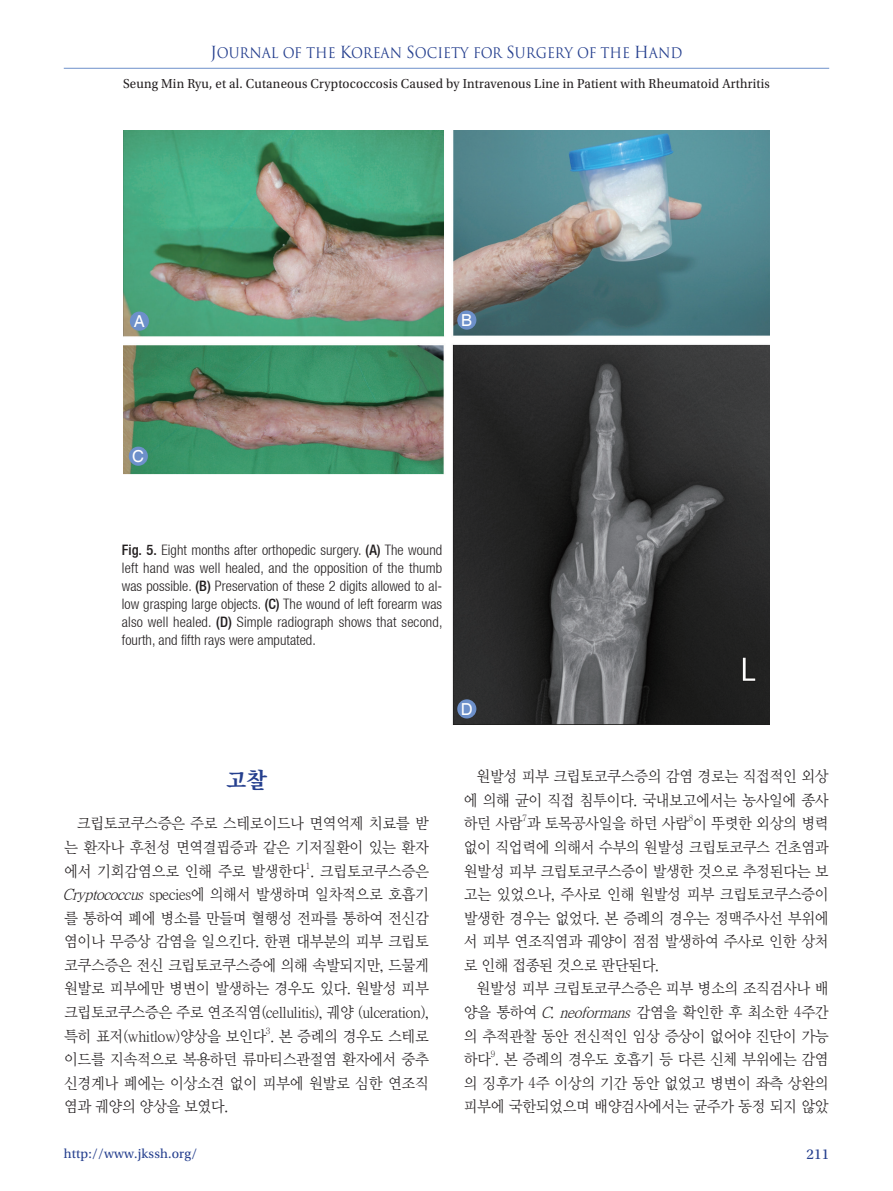
<style>
.page{position:relative;width:893px;height:1191px;background:#fff}
.page>*{position:absolute;margin:0;border:0;box-sizing:border-box;transform-origin:0 0}
.국문본문대제목{font:22.8px "Ymjo 450";color:#253f8e;scale:.96 1}
.t1{font:16.5px "Helvetica";color:#fff}
.본문_내용{font:15.6px/23.5px "Ymjo 420";letter-spacing:-.085em;color:#231f20;text-align:justify;scale:.94 1}
.t2{font:15px "Utopia Std";color:#253f8e}
.표_그림설명{font:300 condensed 14.4px/18px "Helvetica Neue LT";letter-spacing:.005em;color:#231f20;text-align:justify}
.t3{font:14.25px "Trajan Pro";letter-spacing:-.005em;color:#253f8e;scale:.92 1}
.t4{font:13.65px "Utopia Std";letter-spacing:.015em;color:#231f20;scale:.95 1}
.t5{font:13.65px "Utopia Std";letter-spacing:.015em;color:#253f8e}
.s1{font-size:16.2px}
.s2{font-weight:500}
.s3{font-style:italic}
.s4{font-family:"Adobe Myungjo Std";font-weight:500;font-size:15px}
</style>
<div class="page">
<hr style="left:64px;top:68px;width:765px;height:1px;background:#6d90ca">
<img style="left:123px;top:131px;width:647px;height:594px">
<div style="left:130px;top:311px;width:19px;height:20px;background:#6d90ca;border-radius:50%"></div>
<div style="left:457px;top:310px;width:19px;height:20px;background:#6d90ca;border-radius:50%"></div>
<div style="left:129px;top:446px;width:19px;height:20px;background:#6d90ca;border-radius:50%"></div>
<div style="left:457px;top:699px;width:19px;height:19px;background:#6d90ca;border-radius:50%"></div>
<p class="t3" style="left:211px;top:44px;width:514px"><span class="s1">J</span>OURNAL OF THE <span class="s1">K</span>OREAN <span class="s1">S</span>OCIETY FOR <span class="s1">S</span>URGERY OF THE <span class="s1">H</span>AND</p>
<p class="t4" style="left:123px;top:76px;width:682px">Seung Min Ryu, et al. Cutaneous Cryptococcosis Caused by Intravenous Line in Patient with Rheumatoid Arthritis</p>
<p class="t1" style="left:134px;top:312px;width:13px">A</p>
<p class="t1" style="left:461px;top:311px;width:13px">B</p>
<p class="t1" style="left:132px;top:447px;width:13px">C</p>
<p class="표_그림설명" style="left:122px;top:540px;width:322px"><span class="s2">Fig. 5.</span> Eight months after orthopedic surgery. <span class="s2">(A)</span> The wound left hand was well healed, and the opposition of the thumb was possible. <span class="s2">(B)</span> Preservation of these 2 digits allowed to al&shy;low grasping large objects. <span class="s2">(C)</span> The wound of left forearm was also well healed. <span class="s2">(D)</span> Simple radiograph shows that second, fourth, and fifth rays were amputated.</p>
<p class="국문본문대제목" style="left:226px;top:769px;width:45px">고찰</p>
<p class="본문_내용" style="left:63px;top:812px;width:392px;text-indent:14px">크립토코쿠스증은 주로 스테로이드나 면역억제 치료를 받 는 환자나 후천성 면역결핍증과 같은 기저질환이 있는 환자 에서 기회감염으로 인해 주로 발생한다<sup>1</sup>. 크립토코쿠스증은 <span class="s3">Cryptococcus</span> species에 의해서 발생하며 일차적으로 호흡기 를 통하여 폐에 병소를 만들며 혈행성 전파를 통하여 전신감 염이나 무증상 감염을 일으킨다. 한편 대부분의 피부 크립토 코쿠스증은 전신 크립토코쿠스증에 의해 속발되지만, 드물게 원발로 피부에만 병변이 발생하는 경우도 있다. 원발성 피부 크립토코쿠스증은 주로 연조직염(cellulitis), 궤양 (ulceration), 특히 표저(whitlow)양상을 보인다<sup>3</sup>. 본 증례의 경우도 스테로 이드를 지속적으로 복용하던 류마티스관절염 환자에서 중추 신경계나 폐에는 이상소견 없이 피부에 원발로 심한 연조직 염과 궤양의 양상을 보였다.</p>
<p class="t1" style="left:461px;top:699px;width:13px">D</p>
<p class="본문_내용" style="left:463px;top:765px;width:391px;text-indent:13px">원발성 피부 크립토코쿠스증의 감염 경로는 직접적인 외상 에 의해 균이 직접 침투이다. 국내보고에서는 농사일에 종사 하던 사람<sup>7</sup>과 토목공사일을 하던 사람<sup>8</sup>이 뚜렷한 외상의 병력 없이 직업력에 의해서 수부의 원발성 크립토코쿠스 건초염과 원발성 피부 크립토코쿠스증이 발생한 것으로 추정된다는 보 고는 있었으나, 주사로 인해 원발성 피부 크립토코쿠스증이 발생한 경우는 없었다. 본 증례의 경우는 정맥주사선 부위에 서 피부 연조직염과 궤양이 점점 발생하여 주사로 인한 상처 로 인해 접종된 것으로 판단된다.</p>
<p class="본문_내용" style="left:463px;top:977px;width:391px;text-indent:13px">원발성 피부 크립토코쿠스증은 피부 병소의 조직검사나 배 양을 통하여 <span class="s3">C.neoformans</span> 감염을 확인한 후 최소한 <span class="s4">4</span>주간 의 추적관찰 동안 전신적인 임상 증상이 없어야 진단이 가능 하다<sup>9</sup>. 본 증례의 경우도 호흡기 등 다른 신체 부위에는 감염 의 징후가 <span class="s4">4</span>주 이상의 기간 동안 없었고 병변이 좌측 상완의 피부에 국한되었으며 배양검사에서는 균주가 동정 되지 않았</p>
<p class="t5" style="left:64px;top:1145px;width:135px">http://www.jkssh.org/</p>
<p class="t2" style="left:806px;top:1145px;width:24px">211</p>
</div>
